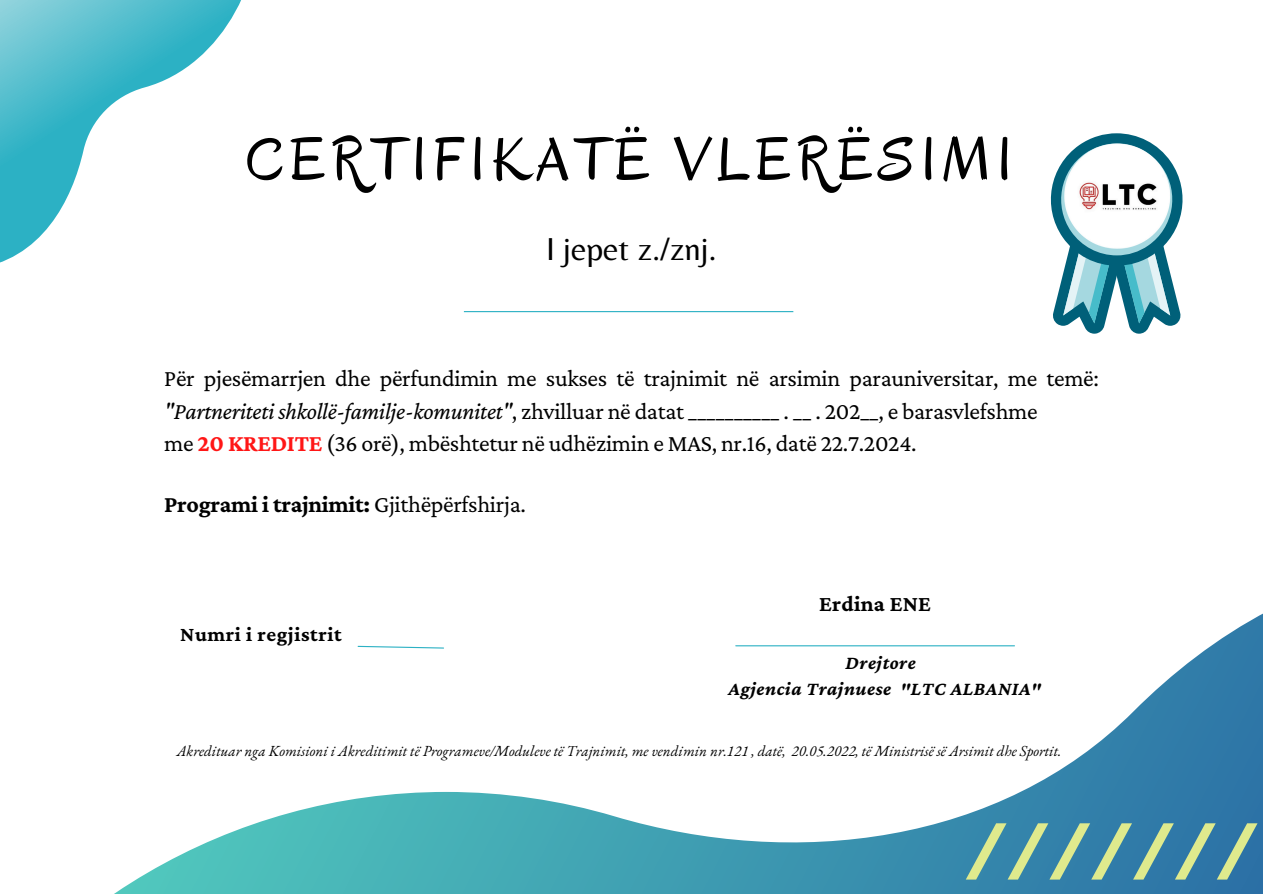
<style>
.page{position:relative;width:1263px;height:894px;background:#fff}
.page>*{position:absolute;margin:0;border:0;box-sizing:border-box;transform-origin:0 0}
.t1{font:61.5px "Oregano";letter-spacing:.1em;color:#000}
.t2{font:33px "Belleza";color:#000}
.t3{font:24px/32.7px "Crimson Pro";letter-spacing:-.015em;color:#000}
.t4{font:700 24px "Crimson Pro";letter-spacing:-.015em;color:#000}
.t5{font:700 22.5px "Crimson Pro";letter-spacing:.01em;color:#000}
.t6{font:700 21px "Crimson Pro";letter-spacing:.025em;color:#000}
.t7{font:italic 700 19.5px/25.8px "Crimson Pro";letter-spacing:.025em;color:#000;text-align:center}
.t8{font:italic 15px "EB Garamond";color:#000}
.s1{font-style:italic}
.s2{font-weight:700;color:#ff1616}
.s3{font-weight:400}
</style>
<div class="page">
<svg style="left:115px;top:613px;width:1148px;height:280px"></svg>
<svg style="left:966px;top:823px;width:291px;height:56px;background:#5b97a1"></svg>
<svg style="left:0;top:0;width:241px;height:263px"></svg>
<svg style="left:1053px;top:186px;width:130px;height:147px"></svg>
<img style="left:1050px;top:133px;width:131px;height:140px">
<hr style="left:464px;top:311px;width:329px;height:1px;background:#2cb1c4">
<svg style="left:357px;top:645px;width:88px;height:4px"></svg>
<hr style="left:736px;top:645px;width:278px;height:1px;background:#2cb1c4">
<h1 class="t1" style="left:245px;top:121px;width:768px">CERTIFIKATË VLERËSIMI</h1>
<p class="t2" style="left:546px;top:229px;width:172px">I jepet z./znj.</p>
<p class="t3" style="left:164px;top:361px;width:936px">Për pjesëmarrjen dhe përfundimin me sukses të trajnimit në arsimin parauniversitar, me temë: <span class="s1">"Partneriteti shkollë-familje-komunitet"</span>, zhvilluar në datat __________ . __ . 202__, e barasvlefshme<br>me <span class="s2">20 KREDITE</span> (36 orë), mbështetur në udhëzimin e MAS, nr.16, datë 22.7.2024.</p>
<h2 class="t4" style="left:164px;top:490px;width:363px">Programi i trajnimit: <span class="s3">Gjithëpërfshirja.</span></h2>
<h4 class="t6" style="left:180px;top:621px;width:163px">Numri i regjistrit</h4>
<p class="t5" style="left:819px;top:590px;width:113px">Erdina ENE</p>
<h5 class="t7" style="left:729px;top:649px;width:314px">Drejtore<br>Agjencia Trajnuese "LTC ALBANIA"</h5>
<h4 class="t8" style="left:177px;top:741px;width:886px">Akredituar nga Komisioni i Akreditimit të Programeve/Moduleve të Trajnimit, me vendimin nr.121 , datë, 20.05.2022, të Ministrisë së Arsimit dhe Sportit.</h4>
</div>
